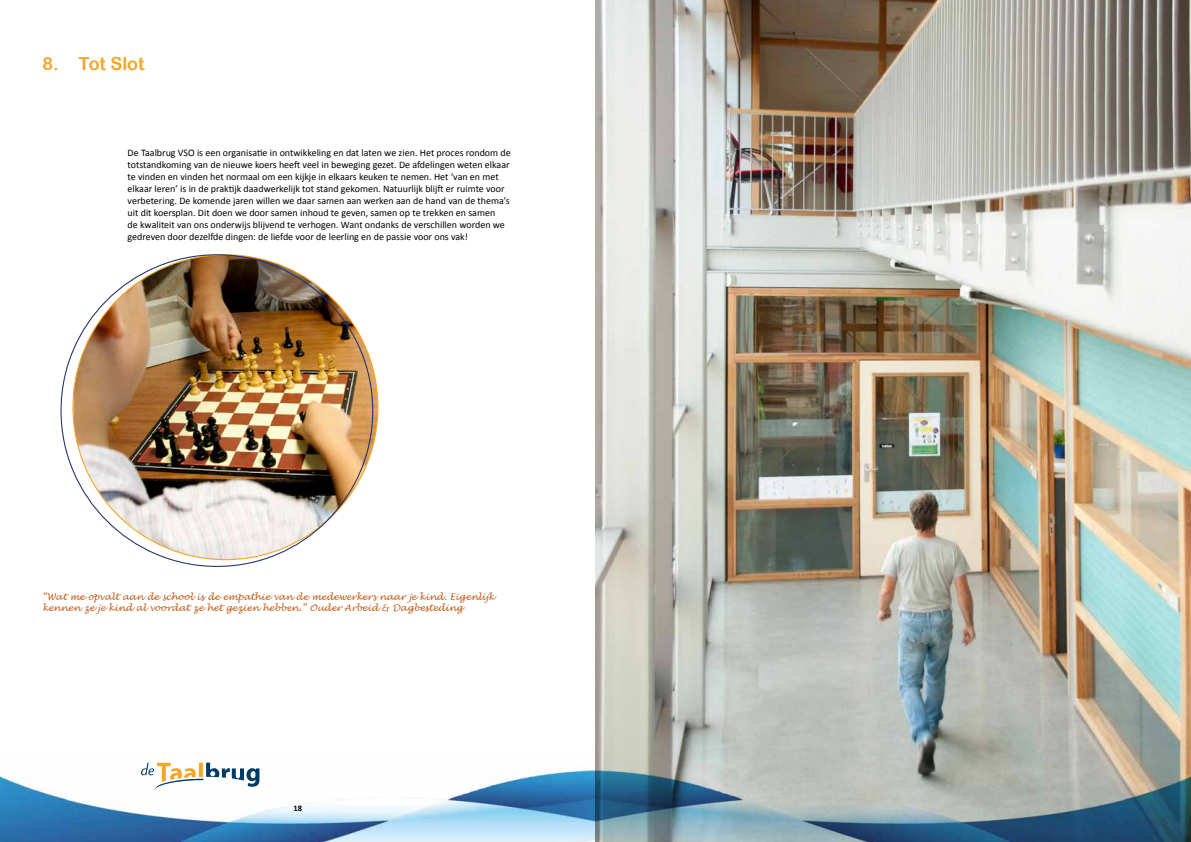
<style>
.page{position:relative;width:1191px;height:842px;background:#fff}
.page>*{position:absolute;margin:0;border:0;box-sizing:border-box;transform-origin:0 0}
.t1{font:18px "Arial Rounded MT Bold";color:#f4a52a}
.t2{font:10px/12px "Calibri";color:#000}
.t3{font:italic 9px/10.8px "Lucida Handwriting";color:#c45912}
.t4{font:700 8.5px "Calibri";color:#000}
</style>
<div class="page">
<img style="left:0;top:762px;width:595px;height:80px">
<svg style="left:141px;top:763px;width:118px;height:28px"></svg>
<img style="left:595px;top:0;width:596px;height:842px">
<img style="left:74px;top:255px;width:304px;height:305px">
<h1 class="t1" style="left:43px;top:53px;width:103px">8. Tot Slot</h1>
<p class="t2" style="left:128px;top:147px;width:385px">De Taalbrug VSO is een organisatie in ontwikkeling en dat laten we zien. Het proces rondom de totstandkoming van de nieuwe koers heeft veel in beweging gezet. De afdelingen weten elkaar te vinden en vinden het normaal om een kijkje in elkaars keuken te nemen. Het ‘van en met elkaar leren’ is in de praktijk daadwerkelijk tot stand gekomen. Natuurlijk blijft er ruimte voor verbetering. De komende jaren willen we daar samen aan werken aan de hand van de thema’s uit dit koersplan. Dit doen we door samen inhoud te geven, samen op te trekken en samen<br>de kwaliteit van ons onderwijs blijvend te verhogen. Want ondanks de verschillen worden we gedreven door dezelfde dingen: de liefde voor de leerling en de passie voor ons vak!</p>
<p class="t3" style="left:43px;top:592px;width:453px">“Wat me opvalt aan de school is de empathie van de medewerkers naar je kind. Eigenlijk kennen ze je kind al voordat ze het gezien hebben.” Ouder Arbeid &amp; Dagbesteding</p>
<p class="t4" style="left:293px;top:802px;width:10px">18</p>
</div>
